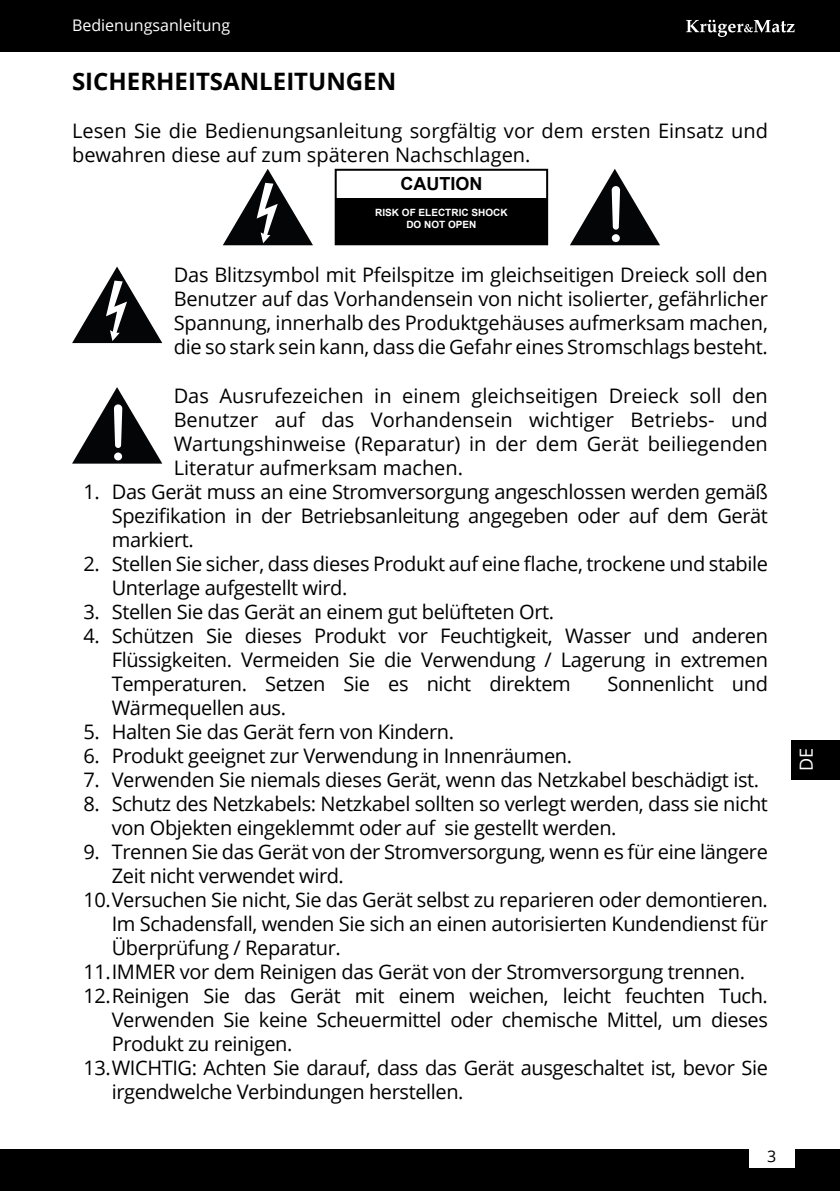
<style>
.page{position:relative;width:840px;height:1191px;background:#fff}
.page>*{position:absolute;margin:0;border:0;box-sizing:border-box;transform-origin:0 0}
.t1{font:700 24px "Open Sans";color:#000}
.t2{font:20px/24px "Open Sans";letter-spacing:-.02em;color:#000;text-align:justify}
.t3{font:20px/24px "Open Sans";color:#000}
.t4{font:700 18px "Arial";color:#000}
.t5{font:18px "Open Sans";color:#fff}
.t6{font:16px "Open Sans";color:#fff}
.t7{font:16px "Open Sans";color:#000}
.t8{font:700 10px/12px "Arial";color:#fff;text-align:center}
</style>
<div class="page">
<div style="left:0;top:1149px;width:839px;height:42px;background:#000"></div>
<div style="left:0;top:0;width:839px;height:51px;background:#000"></div>
<svg style="left:686px;top:20px;width:108px;height:17px"></svg>
<div style="left:748px;top:1144px;width:46px;height:24px;background:#fff"></div>
<div style="left:790px;top:740px;width:49px;height:40px;background:#000"></div>
<svg style="left:223px;top:169px;width:90px;height:76px"></svg>
<svg style="left:570px;top:169px;width:89px;height:76px"></svg>
<div style="left:334px;top:169px;width:214px;height:76px;border:2px solid #000"></div>
<div style="left:336px;top:198px;width:210px;height:46px;background:#000"></div>
<svg style="left:72px;top:266px;width:90px;height:77px"></svg>
<svg style="left:72px;top:387px;width:90px;height:76px"></svg>
<p class="t6" style="left:72px;top:14px;width:159px">Bedienungsanleitung</p>
<p class="t1" style="left:72px;top:65px;width:325px">SICHERHEITSANLEITUNGEN</p>
<p class="t3" style="left:72px;top:119px;width:697px">Lesen Sie die Bedienungsanleitung sorgfältig vor dem ersten Einsatz und bewahren diese auf zum späteren Nachschlagen.</p>
<p class="t4" style="left:400px;top:171px;width:83px">CAUTION</p>
<p class="t8" style="left:375px;top:207px;width:134px">RISK OF ELECTRIC SHOCK<br>DO NOT OPEN</p>
<p class="t2" style="left:173px;top:263px;width:595px">Das Blitzsymbol mit Pfeilspitze im gleichseitigen Dreieck soll den Benutzer auf das Vorhandensein von nicht isolierter, gefährlicher Spannung, innerhalb des Produktgehäuses aufmerksam machen, die so stark sein kann, dass die Gefahr eines Stromschlags besteht.</p>
<p class="t2" style="left:173px;top:383px;width:595px">Das Ausrufezeichen in einem gleichseitigen Dreieck soll den Benutzer auf das Vorhandensein wichtiger Betriebs- und Wartungshinweise (Reparatur) in der dem Gerät beiliegenden Literatur aufmerksam machen.</p>
<p class="t2" style="left:112px;top:479px;width:657px;text-indent:-28px">1. Das Gerät muss an eine Stromversorgung angeschlossen werden gemäß Spezifikation in der Betriebsanleitung angegeben oder auf dem Gerät markiert.</p>
<p class="t2" style="left:112px;top:551px;width:657px;text-indent:-28px">2. Stellen Sie sicher, dass dieses Produkt auf eine flache, trockene und stabile<br>Unterlage aufgestellt wird.</p>
<p class="t2" style="left:83px;top:599px;width:472px">3. Stellen Sie das Gerät an einem gut belüfteten Ort.</p>
<p class="t2" style="left:112px;top:623px;width:657px;text-indent:-28px">4. Schützen Sie dieses Produkt vor Feuchtigkeit, Wasser und anderen Flüssigkeiten. Vermeiden Sie die Verwendung / Lagerung in extremen Temperaturen. Setzen Sie es nicht direktem</p>
<p class="t2" style="left:607px;top:671px;width:162px">Sonnenlicht und</p>
<p class="t2" style="left:112px;top:695px;width:176px">Wärmequellen aus.</p>
<p class="t2" style="left:83px;top:719px;width:372px">5. Halten Sie das Gerät fern von Kindern.</p>
<p class="t2" style="left:83px;top:743px;width:490px">6. Produkt geeignet zur Verwendung in Innenräumen.</p>
<p class="t2" style="left:83px;top:767px;width:677px">7. Verwenden Sie niemals dieses Gerät, wenn das Netzkabel beschädigt ist.</p>
<p class="t2" style="left:112px;top:791px;width:657px;text-indent:-28px">8. Schutz des Netzkabels: Netzkabel sollten so verlegt werden, dass sie nicht von Objekten eingeklemmt oder auf sie gestellt werden.</p>
<p class="t2" style="left:83px;top:839px;width:685px">9. Trennen Sie das Gerät von der Stromversorgung, wenn es für eine längere</p>
<p class="t2" style="left:112px;top:863px;width:233px">Zeit nicht verwendet wird.</p>
<p class="t2" style="left:83px;top:887px;width:685px">10.Versuchen Sie nicht, Sie das Gerät selbst zu reparieren oder demontieren.</p>
<p class="t2" style="left:112px;top:911px;width:657px">Im Schadensfall, wenden Sie sich an einen autorisierten Kundendienst für</p>
<p class="t2" style="left:112px;top:935px;width:230px">Überprüfung / Reparatur.</p>
<p class="t2" style="left:83px;top:959px;width:662px">11.IMMER vor dem Reinigen das Gerät von der Stromversorgung trennen.</p>
<p class="t2" style="left:83px;top:983px;width:685px">12.Reinigen Sie das Gerät mit einem weichen, leicht feuchten Tuch.</p>
<p class="t2" style="left:112px;top:1007px;width:657px">Verwenden Sie keine Scheuermittel oder chemische Mittel, um dieses</p>
<p class="t2" style="left:112px;top:1031px;width:182px">Produkt zu reinigen.</p>
<p class="t2" style="left:83px;top:1055px;width:685px">13.WICHTIG: Achten Sie darauf, dass das Gerät ausgeschaltet ist, bevor Sie</p>
<p class="t2" style="left:112px;top:1079px;width:353px">irgendwelche Verbindungen herstellen.</p>
<p class="t7" style="left:766px;top:1145px;width:11px">3</p>
<p class="t5" style="left:793px;top:771px;width:25px;rotate:-90deg">DE</p>
</div>
